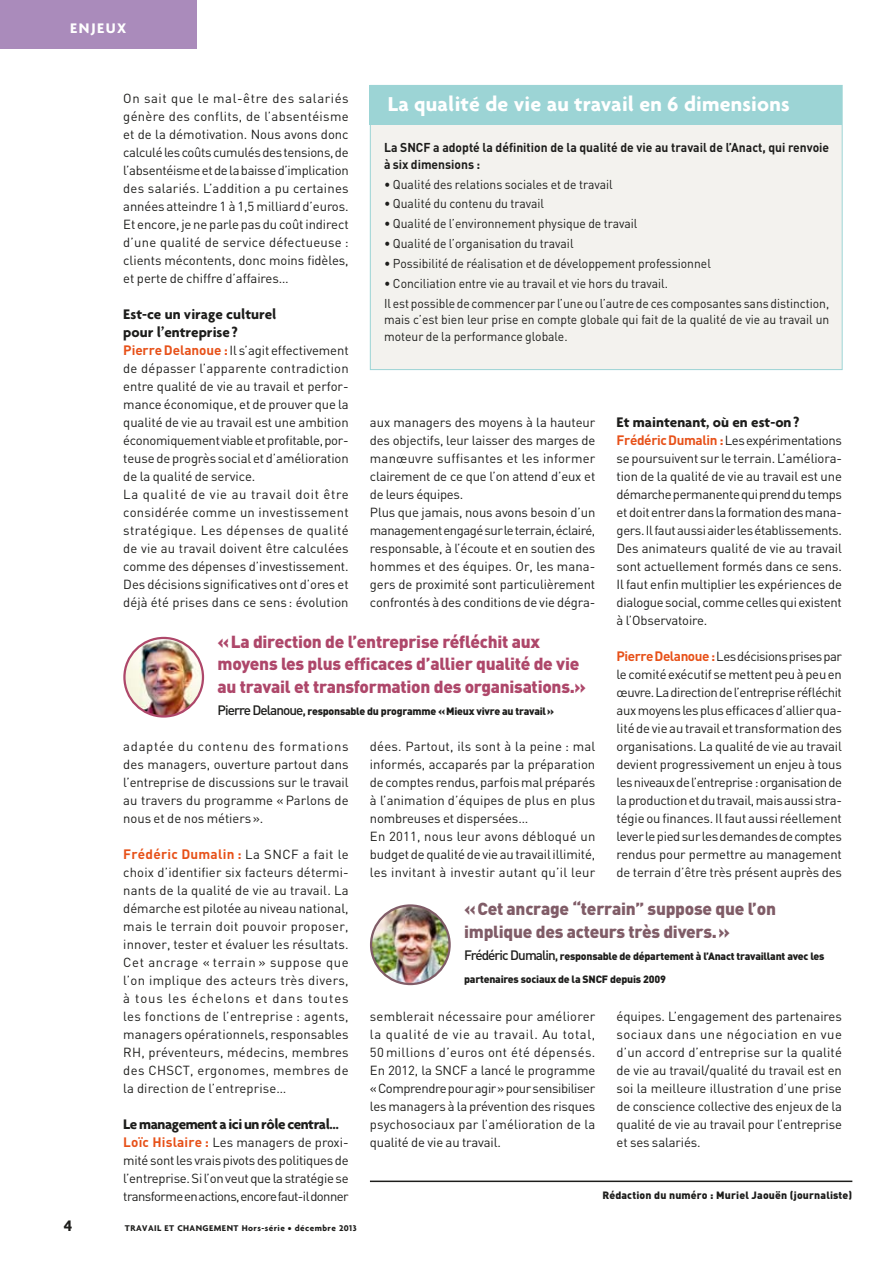
<style>
.page{position:relative;width:893px;height:1263px;background:#fff}
.page>*{position:absolute;margin:0;border:0;box-sizing:border-box;transform-origin:0 0}
.t1{font:700 21.75px "Agenda";letter-spacing:.01em;color:#fff}
.t2{font:900 17.25px/22.5px "DIN";letter-spacing:-.015em;color:#ae476a}
.t3{font:900 17.25px/22.5px "DIN";letter-spacing:-.015em;color:#805c67}
.t4{font:700 16.5px "Agenda";color:#1d1d1b}
.t5{font:700 15px/18px "Agenda";color:#1d1d1b}
.t6{font:700 15px "Agenda";letter-spacing:-.03em;color:#1d1d1b}
.t7{font:700 15px "Agenda";letter-spacing:.1em;color:#fff}
.t8{font:700 13.5px "DIN";letter-spacing:.02em;color:#e75119}
.t9{font:13.05px/18px "DIN";letter-spacing:-.005em;color:#1d1d1b;text-align:justify}
.t10{font:12.75px/20px "DIN";color:#1d1d1b;scale:.95 1}
.t11{font:700 12.75px/16.5px "DIN";color:#1d1d1b;scale:.95 1}
.t12{font:900 10.5px/22.5px "DIN";letter-spacing:-.02em;color:#1d1d1b}
.t13{font:900 10.5px "DIN";letter-spacing:.015em;color:#1d1d1b}
.t14{font:700 9px "Agenda";letter-spacing:.05em;color:#1d1d1b}
.s1{font-weight:700;font-size:13.5px;color:#e75119}
.s2{font-weight:500;font-size:13.5px}
.s3{font-weight:400;font-size:13.05px;color:#1d1d1b}
</style>
<div class="page">
<div style="left:0;top:0;width:197px;height:49px;background:#aa8bbb"></div>
<img style="left:371px;top:905px;width:79px;height:79px;border-radius:50%">
<div style="left:370px;top:904px;width:81px;height:81px;border:2px solid #805c67;border-radius:50%"></div>
<div style="left:370px;top:85px;width:472px;height:285px;background:#f3f2ee"></div>
<div style="left:370px;top:85px;width:472px;height:40px;background:#9cd4d5"></div>
<img style="left:124px;top:638px;width:79px;height:78px;border-radius:50%">
<div style="left:123px;top:637px;width:81px;height:81px;border:2px solid #ae476a;border-radius:50%"></div>
<hr style="left:370px;top:1180px;width:482px;height:2px;background:#1d1d1b">
<p class="t7" style="left:70px;top:22px;width:58px">ENJEUX</p>
<p class="t9" style="left:123px;top:91px;width:227px">On sait que le mal-être des salariés génère des conflits, de l’absentéisme et de la démotivation. Nous avons donc calculé les coûts cumulés des tensions, de l’absentéisme et de la baisse d’implication des salariés. L’addition a pu certaines années atteindre 1 à 1,5 milliard d’euros.<br>Et encore, je ne parle pas du coût indirect d’une qualité de service défectueuse : clients mécontents, donc moins fidèles, et perte de chiffre d’affaires…</p>
<p class="t5" style="left:123px;top:306px;width:155px">Est-ce un virage culturel pour l’entreprise ?</p>
<p class="t9" style="left:123px;top:343px;width:227px;text-align:left"><span class="s1">Pierre Delanoue :</span>Il s’agit effectivement de dépasser l’apparente contradiction entre qualité de vie au travail et perfor&shy;mance économique, et de prouver que la qualité de vie au travail est une ambition économiquement viable et profitable, por&shy;teuse de progrès social et d’amélioration de la qualité de service.<br>La qualité de vie au travail doit être considérée comme un investissement stratégique. Les dépenses de qualité de vie au travail doivent être calculées comme des dépenses d’investissement.<br>Des décisions significatives ont d’ores et déjà été prises dans ce sens : évolution</p>
<p class="t1" style="left:388px;top:95px;width:403px">La qualité de vie au travail en 6 dimensions</p>
<p class="t11" style="left:384px;top:141px;width:470px">La SNCF a adopté la définition de la qualité de vie au travail de l’Anact, qui renvoie à six dimensions :</p>
<p class="t10" style="left:384px;top:176px;width:242px">• Qualité des relations sociales et de travail</p>
<p class="t10" style="left:384px;top:196px;width:170px">• Qualité du contenu du travail</p>
<p class="t10" style="left:384px;top:215px;width:268px">• Qualité de l’environnement physique de travail</p>
<p class="t10" style="left:384px;top:235px;width:201px">• Qualité de l’organisation du travail</p>
<p class="t10" style="left:384px;top:255px;width:345px">• Possibilité de réalisation et de développement professionnel</p>
<p class="t10" style="left:384px;top:275px;width:470px">• Conciliation entre vie au travail et vie hors du travail.<br>Il est possible de commencer par l’une ou l’autre de ces composantes sans distinction,</p>
<p class="t10" style="left:384px;top:313px;width:470px;line-height:16.5px">mais c’est bien leur prise en compte globale qui fait de la qualité de vie au travail un moteur de la performance globale.</p>
<p class="t5" style="left:617px;top:414px;width:184px">Et maintenant, où en est-on ?</p>
<p class="t9" style="left:617px;top:433px;width:227px"><span class="s1">Frédéric Dumalin :</span> Les expérimentations se poursuivent sur le terrain. L’améliora&shy;tion de la qualité de vie au travail est une démarche permanente qui prend du temps et doit entrer dans la formation des mana&shy;gers. Il faut aussi aider les établissements.<br>Des animateurs qualité de vie au travail sont actuellement formés dans ce sens.<br>Il faut enfin multiplier les expériences de dialogue social, comme celles qui existent à l’Observatoire.</p>
<p class="t9" style="left:617px;top:649px;width:227px"><span class="s1">Pierre Delanoue :</span>Les décisions prises par le comité exécutif se mettent peu à peu en œuvre. La direction de l’entreprise réfléchit aux moyens les plus efficaces d’allier qua&shy;lité de vie au travail et transformation des organisations. La qualité de vie au travail devient progressivement un enjeu à tous les niveaux de l’entreprise : organisation de la production et du travail, mais aussi stra&shy;tégie ou finances. Il faut aussi réellement lever le pied sur les demandes de comptes rendus pour permettre au management de terrain d’être très présent auprès des</p>
<p class="t9" style="left:370px;top:415px;width:227px;text-align:left">aux managers des moyens à la hauteur des objectifs, leur laisser des marges de manœuvre suffisantes et les informer clairement de ce que l’on attend d’eux et de leurs équipes.<br>Plus que jamais, nous avons besoin d’un management engagé sur le terrain, éclairé, responsable, à l’écoute et en soutien des hommes et des équipes. Or, les mana&shy;gers de proximité sont particulièrement confrontés à des conditions de vie dégra-</p>
<p class="t2" style="left:218px;top:632px;width:370px">« La direction de l’entreprise réfléchit aux moyens les plus efficaces d’allier qualité de vie au travail et transformation des organisations.»</p>
<p class="t12" style="left:218px;top:701px;width:338px"><span class="s2">Pierre Delanoue,</span> responsable du programme « Mieux vivre au travail »</p>
<p class="t9" style="left:123px;top:739px;width:227px">adaptée du contenu des formations des managers, ouverture partout dans l’entreprise de discussions sur le travail au travers du programme « Parlons de nous et de nos métiers ».</p>
<p class="t8" style="left:123px;top:849px;width:227px">Frédéric Dumalin : <span class="s3">La SNCF a fait le</span></p>
<p class="t9" style="left:123px;top:865px;width:227px">choix d’identifier six facteurs détermi&shy;nants de la qualité de vie au travail. La démarche est pilotée au niveau national, mais le terrain doit pouvoir proposer, innover, tester et évaluer les résultats.<br>Cet ancrage « terrain » suppose que l’on implique des acteurs très divers, à tous les échelons et dans toutes les fonctions de l’entreprise : agents, managers opérationnels, responsables RH, préventeurs, médecins, membres des CHSCT, ergonomes, membres de la direction de l’entreprise…</p>
<p class="t6" style="left:123px;top:1118px;width:217px">Le management a ici un rôle central…</p>
<p class="t9" style="left:123px;top:1135px;width:227px"><span class="s1">Loïc Hislaire :</span> Les managers de proxi&shy;mité sont les vrais pivots des politiques de l’entreprise. Si l’on veut que la stratégie se transforme en actions, encore faut-il donner</p>
<p class="t9" style="left:370px;top:739px;width:227px;text-align:left">dées. Partout, ils sont à la peine : mal informés, accaparés par la préparation de comptes rendus, parfois mal préparés à l’animation d’équipes de plus en plus nombreuses et dispersées…<br>En 2011, nous leur avons débloqué un budget de qualité de vie au travail illimité, les invitant à investir autant qu’il leur</p>
<p class="t3" style="left:464px;top:900px;width:313px">« Cet ancrage “terrain” suppose que l’on implique des acteurs très divers. »</p>
<p class="t12" style="left:464px;top:947px;width:362px"><span class="s2">Frédéric Dumalin,</span> responsable de département à l’Anact travaillant avec les partenaires sociaux de la SNCF depuis 2009</p>
<p class="t9" style="left:370px;top:1009px;width:227px">semblerait nécessaire pour améliorer la qualité de vie au travail. Au total, 50 millions d’euros ont été dépensés.<br>En 2012, la SNCF a lancé le programme « Comprendre pour agir » pour sensibiliser les managers à la prévention des risques psychosociaux par l’amélioration de la qualité de vie au travail.</p>
<p class="t9" style="left:617px;top:1009px;width:227px">équipes. L’engagement des partenaires sociaux dans une négociation en vue d’un accord d’entreprise sur la qualité de vie au travail/qualité du travail est en soi la meilleure illustration d’une prise de conscience collective des enjeux de la qualité de vie au travail pour l’entreprise et ses salariés.</p>
<p class="t13" style="left:602px;top:1191px;width:251px">Rédaction du numéro : Muriel Jaouën (journaliste)</p>
<p class="t4" style="left:64px;top:1219px;width:10px">4</p>
<p class="t14" style="left:125px;top:1224px;width:233px">TRAVAIL ET CHANGEMENT Hors-série • décembre 2013</p>
</div>
